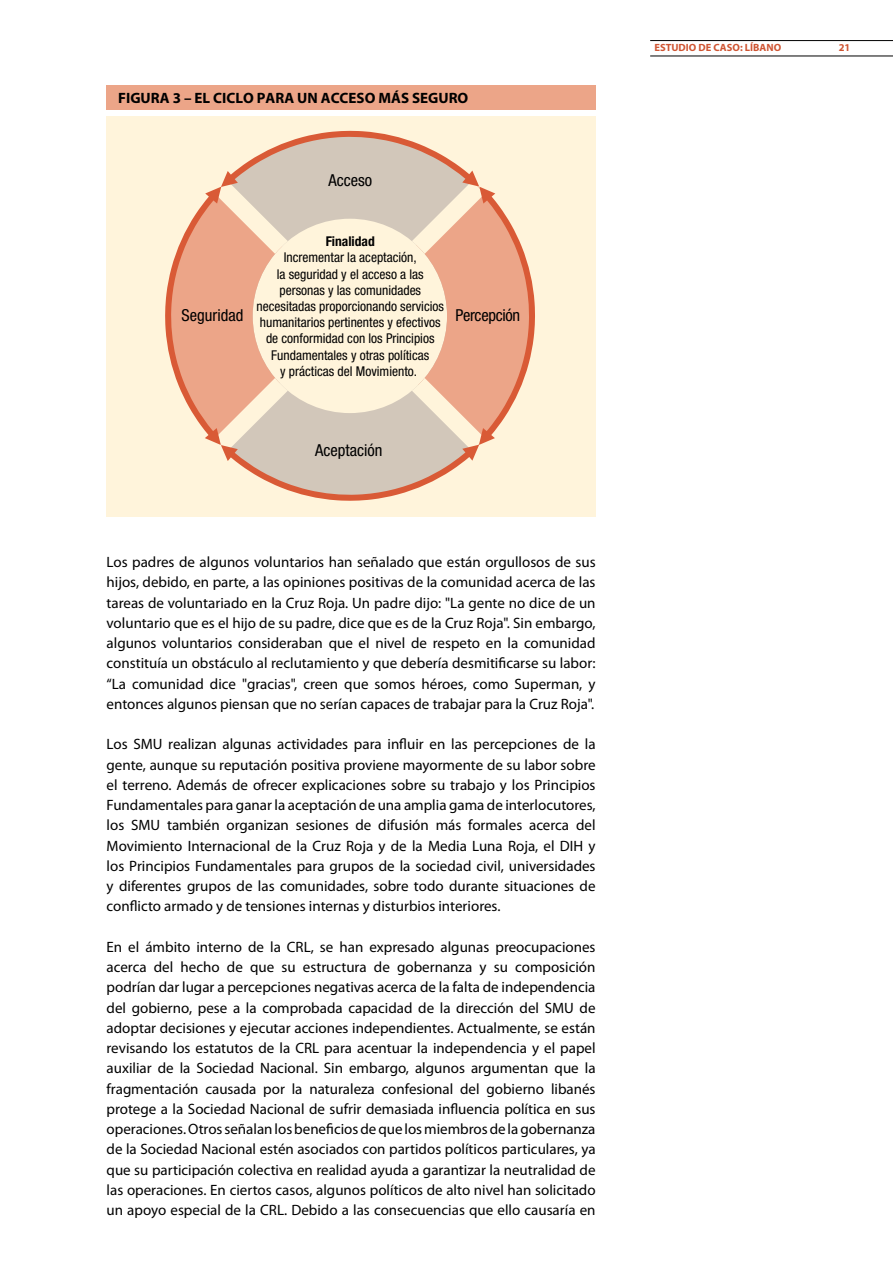
<style>
.page{position:relative;width:893px;height:1263px;background:#fff}
.page>*{position:absolute;margin:0;border:0;box-sizing:border-box;transform-origin:0 0}
.t1{font:condensed 16.5px "Helvetica Neue";color:#000}
.t2{font:condensed 16.5px "Helvetica Neue";letter-spacing:-.02em;color:#000}
.t3{font:15px/20.2px "Myriad Pro";color:#000;text-align:justify}
.t4{font:700 15px "Myriad";color:#000}
.t5{font:condensed 13.5px/16.2px "Helvetica Neue";color:#000;text-align:center}
.t6{font:700 condensed 13.5px "Helvetica Neue";color:#000}
.t7{font:700 10.5px "Myriad Pro";color:#cf5533}
</style>
<div class="page">
<hr style="left:650px;top:40px;width:243px;height:1px;background:#000">
<hr style="left:650px;top:56px;width:243px;height:1px;background:#000">
<div style="left:106px;top:85px;width:490px;height:432px;background:#fff4db"></div>
<svg style="left:165px;top:131px;width:370px;height:370px"></svg>
<div style="left:106px;top:85px;width:490px;height:25px;background:#eca588"></div>
<div style="left:106px;top:110px;width:490px;height:6px;background:#fff"></div>
<p class="t4" style="left:118px;top:91px;width:352px">FIGURA 3 – EL CICLO PARA UN ACCESO MÁS SEGURO</p>
<p class="t1" style="left:329px;top:171px;width:45px">Acceso</p>
<p class="t6" style="left:326px;top:233px;width:51px">Finalidad</p>
<p class="t5" style="left:257px;top:249px;width:189px">Incrementar la aceptación,<br>la seguridad y el acceso a las personas y las comunidades necesitadas proporcionando servicios humanitarios pertinentes y efectivos de conformidad con los Principios<br>Fundamentales y otras políticas<br>y prácticas del Movimiento.</p>
<p class="t1" style="left:182px;top:306px;width:63px">Seguridad</p>
<p class="t2" style="left:455px;top:306px;width:66px">Percepción</p>
<p class="t1" style="left:315px;top:441px;width:69px">Aceptación</p>
<p class="t3" style="left:107px;top:552px;width:491px">Los padres de algunos voluntarios han señalado que están orgullosos de sus hijos, debido, en parte, a las opiniones positivas de la comunidad acerca de las tareas de voluntariado en la Cruz Roja. Un padre dijo: "La gente no dice de un voluntario que es el hijo de su padre, dice que es de la Cruz Roja". Sin embargo, algunos voluntarios consideraban que el nivel de respeto en la comunidad constituía un obstáculo al reclutamiento y que debería desmitificarse su labor: “La comunidad dice "gracias", creen que somos héroes, como Superman, y entonces algunos piensan que no serían capaces de trabajar para la Cruz Roja".</p>
<p class="t3" style="left:107px;top:734px;width:490px">Los SMU realizan algunas actividades para influir en las percepciones de la gente, aunque su reputación positiva proviene mayormente de su labor sobre el terreno. Además de ofrecer explicaciones sobre su trabajo y los Principios Fundamentales para ganar la aceptación de una amplia gama de interlocutores, los SMU también organizan sesiones de difusión más formales acerca del Movimiento Internacional de la Cruz Roja y de la Media Luna Roja, el DIH y los Principios Fundamentales para grupos de la sociedad civil, universidades y diferentes grupos de las comunidades, sobre todo durante situaciones de conflicto armado y de tensiones internas y disturbios interiores.</p>
<p class="t3" style="left:107px;top:936px;width:491px">En el ámbito interno de la CRL, se han expresado algunas preocupaciones acerca del hecho de que su estructura de gobernanza y su composición podrían dar lugar a percepciones negativas acerca de la falta de independencia del gobierno, pese a la comprobada capacidad de la dirección del SMU de adoptar decisiones y ejecutar acciones independientes. Actualmente, se están revisando los estatutos de la CRL para acentuar la independencia y el papel auxiliar de la Sociedad Nacional. Sin embargo, algunos argumentan que la fragmentación causada por la naturaleza confesional del gobierno libanés protege a la Sociedad Nacional de sufrir demasiada influencia política en sus operaciones. Otros señalan los beneficios de que los miembros de la gobernanza de la Sociedad Nacional estén asociados con partidos políticos particulares, ya que su participación colectiva en realidad ayuda a garantizar la neutralidad de las operaciones. En ciertos casos, algunos políticos de alto nivel han solicitado un apoyo especial de la CRL. Debido a las consecuencias que ello causaría en</p>
<p class="t7" style="left:654px;top:41px;width:128px">ESTUDIO DE CASO: LÍBANO</p>
<p class="t7" style="left:839px;top:41px;width:13px">21</p>
</div>
